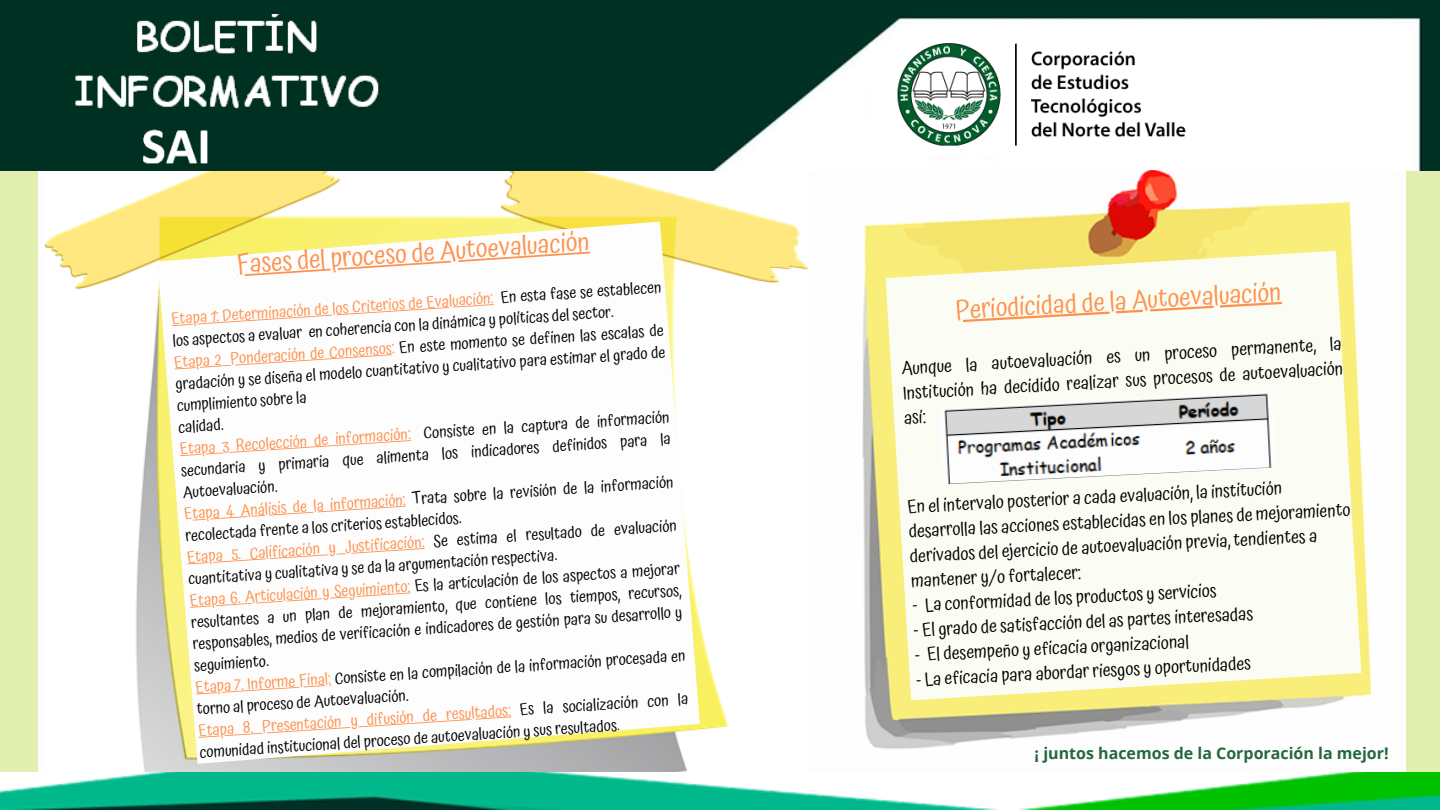
<style>
.page{position:relative;width:1440px;height:810px;background:#fff}
.page>*{position:absolute;margin:0;border:0;box-sizing:border-box;transform-origin:0 0}
.t1{font:26px "Atma";color:#ff914d}
.t2{font:18px/24.7px "Atma";color:#000;text-align:justify}
.t3{font:16px/21.6px "Atma";color:#000}
.t4{font:700 16px "Open Sans";color:#24683d}
.s1{color:#ff914d}
.s2{font-weight:300}
</style>
<div class="page">
<div style="left:0;top:0;width:37px;height:810px;background:#e3efb1"></div>
<div style="left:1406px;top:0;width:34px;height:810px;background:#e3efb1"></div>
<img style="left:0;top:0;width:1440px;height:170px">
<img style="left:45px;top:172px;width:762px;height:600px">
<svg style="left:158px;top:222px;width:542px;height:542px"></svg>
<svg style="left:237px;top:252px;width:353px;height:25px"></svg>
<svg style="left:172px;top:304px;width:322px;height:22px"></svg>
<svg style="left:175px;top:354px;width:217px;height:15px"></svg>
<svg style="left:180px;top:440px;width:231px;height:16px"></svg>
<svg style="left:193px;top:506px;width:213px;height:15px"></svg>
<svg style="left:187px;top:548px;width:238px;height:16px"></svg>
<svg style="left:190px;top:592px;width:221px;height:16px"></svg>
<svg style="left:196px;top:685px;width:135px;height:9px"></svg>
<svg style="left:199px;top:716px;width:312px;height:22px"></svg>
<img style="left:862px;top:170px;width:510px;height:579px">
<svg style="left:886px;top:251px;width:475px;height:449px;fill:#fbfdf4"></svg>
<svg style="left:956px;top:302px;width:326px;height:20px"></svg>
<img style="left:939px;top:391px;width:338px;height:93px">
<img style="left:0;top:772px;width:1440px;height:38px">
<img style="left:0;top:15px;width:446px;height:99px">
<h1 class="t1" style="left:236px;top:250px;width:355px;rotate:-4deg">Fases del proceso de Autoevaluación</h1>
<p class="t3" style="left:170px;top:309px;width:493px;rotate:-4deg"><span class="s1">Etapa 1: Determinación de los Criterios de Evaluación:</span> En esta fase se establecen los aspectos a evaluar en coherencia con la dinámica y políticas del sector.<br><span class="s1">Etapa 2 Ponderación de Consensos:</span> En este momento se definen las escalas de gradación y se diseña el modelo cuantitativo y cualitativo para estimar el grado de cumplimiento sobre la<br>calidad.</p>
<p class="t3" style="left:179px;top:440px;width:493px;line-height:21.1px;text-align:justify;rotate:-4deg"><span class="s1">Etapa 3 Recolección de información:</span> Consiste en la captura de información secundaria y primaria que alimenta los indicadores definidos para la Autoevaluación.</p>
<p class="t3" style="left:183px;top:505px;width:493px;rotate:-4deg"><span class="s1">Etapa 4 Análisis de la información:</span> Trata sobre la revisión de la información recolectada frente a los criterios establecidos.<br><span class="s1">Etapa 5. Calificación y Justificación:</span> Se estima el resultado de evaluación cuantitativa y cualitativa y se da la argumentación respectiva.<br><span class="s1">Etapa 6. Articulación y Seguimiento:</span> Es la articulación de los aspectos a mejorar resultantes a un plan de mejoramiento, que contiene los tiempos, recursos, responsables, medios de verificación e indicadores de gestión para su desarrollo y seguimiento.</p>
<p class="t3" style="left:195px;top:678px;width:493px;rotate:-4deg"><span class="s1">Etapa 7. Informe Final:</span> Consiste en la compilación de la información procesada en torno al proceso de Autoevaluación.<br><span class="s1">Etapa 8. Presentación y difusión de resultados:</span> Es la socialización con la comunidad institucional del proceso de autoevaluación y sus resultados<span class="s2">.</span></p>
<h1 class="t1" style="left:955px;top:294px;width:328px;rotate:-3deg">Periodicidad de la Autoevaluación</h1>
<p class="t2" style="left:901px;top:355px;width:443px;line-height:25.1px;rotate:-3deg">Aunque la autoevaluación es un proceso permanente, la Institución ha decidido realizar sus procesos de autoevaluación así:</p>
<p class="t2" style="left:907px;top:495px;width:444px;text-align:left;rotate:-3deg">En el intervalo posterior a cada evaluación, la institución desarrolla las acciones establecidas en los planes de mejoramiento derivados del ejercicio de autoevaluación previa, tendientes a mantener y/o fortalecer:</p>
<p class="t2" style="left:912px;top:593px;width:306px;rotate:-3deg">- La conformidad de los productos y servicios</p>
<p class="t2" style="left:913px;top:618px;width:341px;rotate:-3deg">- El grado de satisfacción del as partes interesadas</p>
<p class="t2" style="left:914px;top:643px;width:276px;rotate:-3deg">- El desempeño y eficacia organizacional</p>
<p class="t2" style="left:915px;top:668px;width:337px;rotate:-3deg">- La eficacia para abordar riesgos y oportunidades</p>
<p class="t4" style="left:1035px;top:742px;width:356px">¡ juntos hacemos de la Corporación la mejor!</p>
</div>
